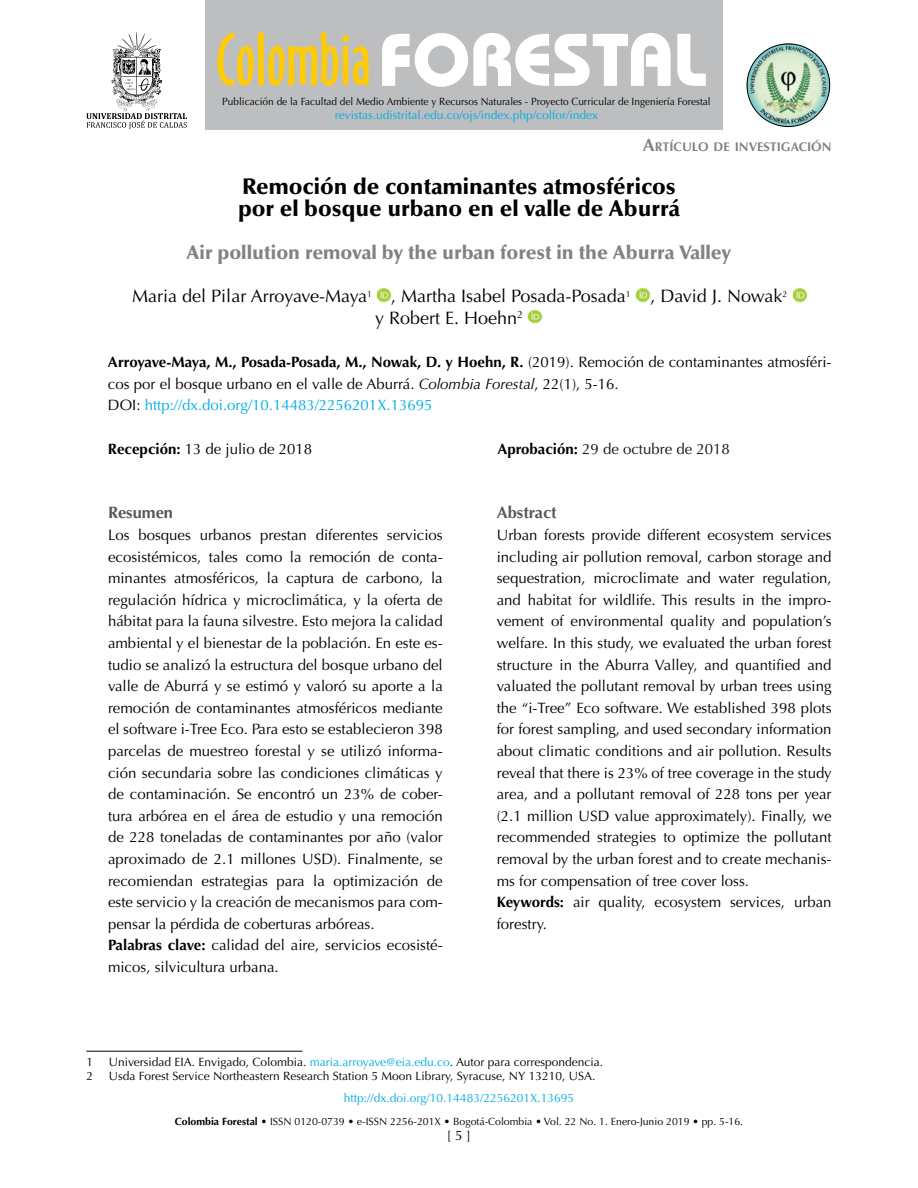
<style>
.page{position:relative;width:918px;height:1188px;background:#fff}
.page>*{position:absolute;margin:0;border:0;box-sizing:border-box;transform-origin:0 0}
.t1{font:900 22.5px/21.6px "Optima LT Std";color:#000}
.t2{font:900 19.5px "Optima LT Std";color:#808285}
.t3{font:18px/21.6px "Optima LT Std";color:#000}
.t4{font:700 16.5px "Optima LT Std";color:#58595b}
.t5{font:15px/21.6px "Optima LT Std";color:#000}
.t6{font:15px "Optima LT Std";color:#111}
.t7{font:13.5px "Optima LT Std";color:#000}
.t8{font:700 12.6px "Optima LT Std";color:#808285}
.t9{font:12px "Optima LT Std";color:#000}
.t10{font:12px "Optima LT Std";color:#00ade5}
.t11{font:10.5px "Optima LT Std";color:#000}
.t12{font:10.5px "Optima LT Std";color:#000;scale:.96 1}
.s1{font-size:18px}
.s2{font-weight:700}
.s3{font-style:italic}
.s4{color:#00ade5}
.s5{font-weight:700;color:#000}
</style>
<div class="page">
<div style="left:205px;top:0;width:518px;height:130px;background:#bcbec0"></div>
<svg style="left:218px;top:32px;width:151px;height:54px"></svg>
<svg style="left:382px;top:33px;width:324px;height:54px"></svg>
<img style="left:747px;top:44px;width:83px;height:83px;border-radius:41px">
<div style="left:747px;top:44px;width:83px;height:83px;border:1px solid #000;border-radius:50%"></div>
<svg style="left:86px;top:32px;width:101px;height:97px"></svg>
<img style="left:376px;top:287px;width:15px;height:15px">
<img style="left:636px;top:287px;width:15px;height:15px">
<img style="left:792px;top:287px;width:15px;height:15px">
<img style="left:528px;top:309px;width:15px;height:15px">
<hr style="left:86px;top:1051px;width:216px;height:1px;background:#000">
<p class="t12" style="left:222px;top:95px;width:510px">Publicación de la Facultad del Medio Ambiente y Recursos Naturales - Proyecto Curricular de Ingeniería Forestal</p>
<p class="t10" style="left:335px;top:107px;width:265px">revistas.udistrital.edu.co/ojs/index.php/colfor/index</p>
<p class="t8" style="left:643px;top:140px;width:190px"><span class="s1">A</span>RTÍCULO DE INVESTIGACIÓN</p>
<h1 class="t1" style="left:238px;top:176px;width:443px">Remoción de contaminantes atmosféricos por el bosque urbano en el valle de Aburrá</h1>
<h2 class="t2" style="left:187px;top:241px;width:546px">Air pollution removal by the urban forest in the Aburra Valley</h2>
<p class="t3" style="left:375px;top:286px;width:414px;text-indent:-243px">Maria del Pilar Arroyave-Maya<sup>1</sup> , Martha Isabel Posada-Posada<sup>1</sup> , David J. Nowak<sup>2 </sup>y Robert E. Hoehn<sup>2</sup></p>
<p class="t5" style="left:108px;top:352px;width:725px"><span class="s2">Arroyave-Maya, M., Posada-Posada, M., Nowak, D. y Hoehn, R.</span> (2019). Remoción de contaminantes atmosféri&shy;cos por el bosque urbano en el valle de Aburrá. <span class="s3">Colombia Forestal</span>, 22(1), 5-16.<br>DOI: <span class="s4">http://dx.doi.org/10.14483/2256201X.13695</span></p>
<p class="t5" style="left:108px;top:438px;width:206px"><span class="s2">Recepción:</span> 13 de julio de 2018</p>
<p class="t6" style="left:497px;top:440px;width:234px"><span class="s5">Aprobación:</span> 29 de octubre de 2018</p>
<p class="t4" style="left:108px;top:503px;width:67px">Resumen</p>
<p class="t5" style="left:108px;top:524px;width:336px">Los bosques urbanos prestan diferentes servicios ecosistémicos, tales como la remoción de conta&shy;minantes atmosféricos, la captura de carbono, la regulación hídrica y microclimática, y la oferta de hábitat para la fauna silvestre. Esto mejora la calidad ambiental y el bienestar de la población. En este es&shy;tudio se analizó la estructura del bosque urbano del valle de Aburrá y se estimó y valoró su aporte a la remoción de contaminantes atmosféricos mediante el software i-Tree Eco. Para esto se establecieron 398 parcelas de muestreo forestal y se utilizó informa&shy;ción secundaria sobre las condiciones climáticas y de contaminación. Se encontró un 23% de cober&shy;tura arbórea en el área de estudio y una remoción de 228 toneladas de contaminantes por año (valor aproximado de 2.1 millones USD). Finalmente, se recomiendan estrategias para la optimización de este servicio y la creación de mecanismos para com&shy;pensar la pérdida de coberturas arbóreas.<br><span class="s2">Palabras clave:</span> calidad del aire, servicios ecosisté&shy;micos, silvicultura urbana.</p>
<p class="t4" style="left:497px;top:503px;width:62px">Abstract</p>
<p class="t5" style="left:497px;top:524px;width:336px">Urban forests provide different ecosystem services including air pollution removal, carbon storage and sequestration, microclimate and water regulation, and habitat for wildlife. This results in the impro&shy;vement of environmental quality and population’s welfare. In this study, we evaluated the urban forest structure in the Aburra Valley, and quantified and valuated the pollutant removal by urban trees using the “i-Tree” Eco software. We established 398 plots for forest sampling, and used secondary information about climatic conditions and air pollution. Results reveal that there is 23% of tree coverage in the study area, and a pollutant removal of 228 tons per year (2.1 million USD value approximately). Finally, we recommended strategies to optimize the pollutant removal by the urban forest and to create mechanis&shy;ms for compensation of tree cover loss.<br><span class="s2">Keywords:</span> air quality, ecosystem services, urban forestry.</p>
<p class="t9" style="left:86px;top:1055px;width:8px">1</p>
<p class="t9" style="left:109px;top:1055px;width:496px">Universidad EIA. Envigado, Colombia. <span class="s4">maria.arroyave@eia.edu.co</span>. Autor para correspondencia.</p>
<p class="t9" style="left:86px;top:1069px;width:8px">2</p>
<p class="t9" style="left:109px;top:1069px;width:488px">Usda Forest Service Northeastern Research Station 5 Moon Library, Syracuse, NY 13210, USA.</p>
<p class="t10" style="left:344px;top:1091px;width:232px">http://dx.doi.org/10.14483/2256201X.13695</p>
<p class="t11" style="left:175px;top:1115px;width:570px"><span class="s2">Colombia Forestal</span> • ISSN 0120-0739 • e-ISSN 2256-201X • Bogotá-Colombia • Vol. 22 No. 1. Enero-Junio 2019 • pp. 5-16.</p>
<p class="t7" style="left:447px;top:1127px;width:26px">[ 5 ]</p>
</div>
